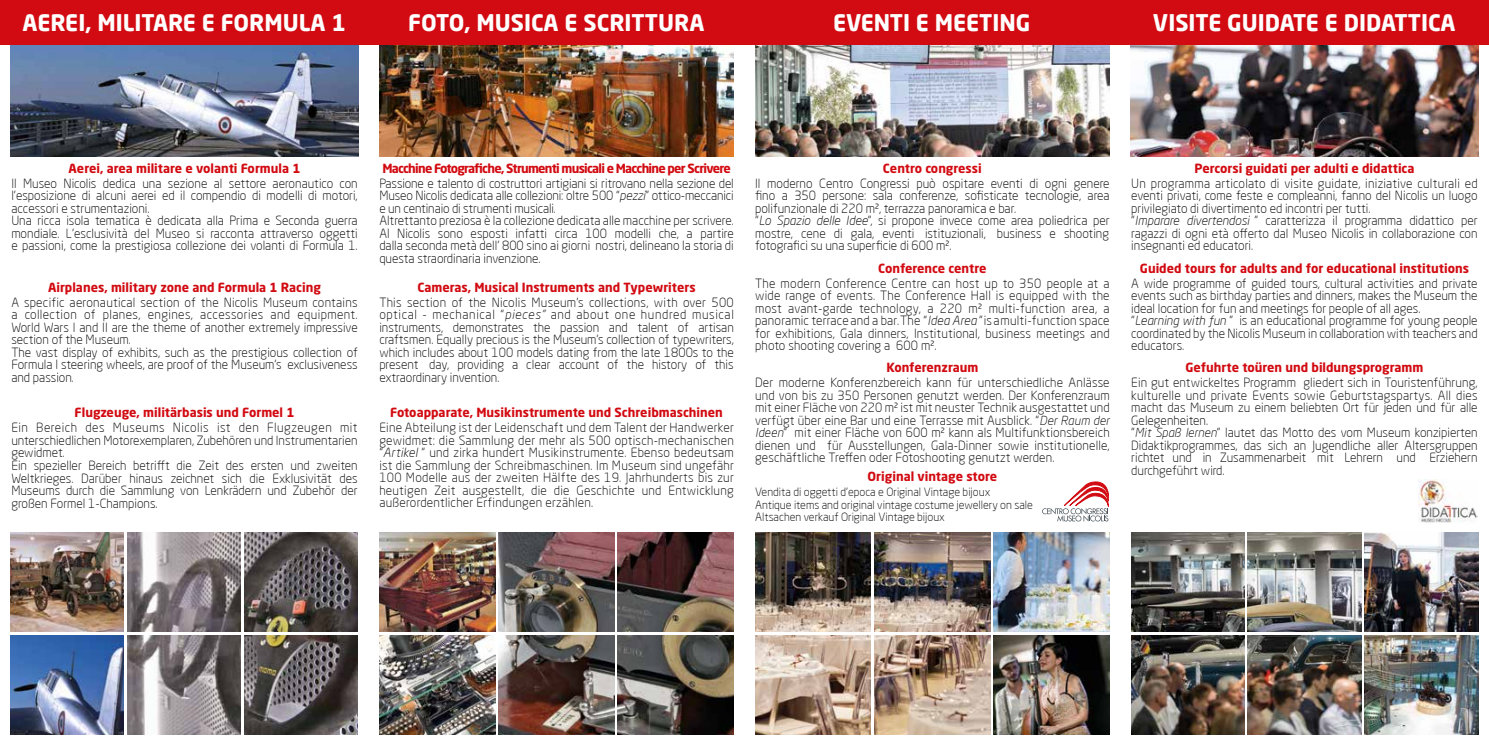
<style>
.page{position:relative;width:1489px;height:745px;background:#fff}
.page>*{position:absolute;margin:0;border:0;box-sizing:border-box;transform-origin:0 0}
.t1{font:700 22.5px "Neo Sans Pro";color:#fff}
.t2{font:300 12.5px/12.5px "Neo Sans Pro";color:#000}
.t3{font:700 12.5px "Neo Sans Std";color:#d20a11}
.t4{font:700 12.5px "Neo Sans Std";letter-spacing:-.06em;color:#d20a11}
.t5{font:300 11.25px/12.5px "Neo Sans Pro";color:#000}
.s1{font-style:italic}
.s2{font-style:italic;font-size:12.25px}
</style>
<div class="page">
<img style="left:379px;top:45px;width:354px;height:111px">
<div style="left:368px;top:0;width:376px;height:45px;background:#d20a11"></div>
<img style="left:755px;top:45px;width:354px;height:111px">
<div style="left:743px;top:0;width:376px;height:45px;background:#d20a11"></div>
<img style="left:1130px;top:45px;width:348px;height:111px">
<div style="left:1119px;top:0;width:369px;height:45px;background:#d20a11"></div>
<img style="left:1418px;top:479px;width:59px;height:44px">
<svg style="left:1042px;top:481px;width:66px;height:40px"></svg>
<img style="left:11px;top:45px;width:347px;height:111px">
<div style="left:0;top:0;width:369px;height:45px;background:#d20a11"></div>
<img style="left:1131px;top:532px;width:113px;height:98px">
<img style="left:1247px;top:532px;width:114px;height:98px">
<img style="left:1364px;top:532px;width:113px;height:98px">
<img style="left:11px;top:532px;width:113px;height:98px">
<img style="left:127px;top:532px;width:114px;height:98px">
<img style="left:244px;top:532px;width:114px;height:98px">
<img style="left:379px;top:532px;width:116px;height:98px">
<img style="left:498px;top:532px;width:116px;height:98px">
<img style="left:618px;top:532px;width:115px;height:98px">
<img style="left:755px;top:532px;width:115px;height:98px">
<img style="left:874px;top:532px;width:116px;height:98px">
<img style="left:993px;top:532px;width:116px;height:98px">
<img style="left:1131px;top:635px;width:113px;height:99px">
<img style="left:1247px;top:635px;width:114px;height:99px">
<img style="left:1364px;top:635px;width:113px;height:99px">
<img style="left:11px;top:635px;width:113px;height:99px">
<img style="left:127px;top:635px;width:114px;height:99px">
<img style="left:244px;top:635px;width:114px;height:99px">
<img style="left:379px;top:635px;width:116px;height:99px">
<img style="left:498px;top:635px;width:116px;height:99px">
<img style="left:618px;top:635px;width:115px;height:99px">
<img style="left:755px;top:635px;width:115px;height:99px">
<img style="left:874px;top:635px;width:116px;height:99px">
<img style="left:993px;top:635px;width:116px;height:99px">
<h1 class="t1" style="left:23px;top:8px;width:325px">AEREI, MILITARE E FORMULA 1</h1>
<h1 class="t1" style="left:1152px;top:8px;width:304px">VISITE GUIDATE E DIDATTICA</h1>
<h1 class="t1" style="left:408px;top:8px;width:298px">FOTO, MUSICA E SCRITTURA</h1>
<h1 class="t1" style="left:833px;top:8px;width:199px">EVENTI E MEETING</h1>
<p class="t3" style="left:69px;top:160px;width:233px">Aerei, area militare e volanti Formula 1</p>
<p class="t2" style="left:11px;top:177px;width:348px">Il Museo Nicolis dedica una sezione al settore aeronautico con l’esposizione di alcuni aerei ed il compendio di modelli di motori, accessori e strumentazioni.<br>Una ricca isola tematica è dedicata alla Prima e Seconda guerra mondiale. L’esclusività del Museo si racconta attraverso oggetti e passioni, come la prestigiosa collezione dei volanti di Formula 1.</p>
<p class="t3" style="left:48px;top:279px;width:274px">Airplanes, military zone and Formula 1 Racing</p>
<p class="t2" style="left:11px;top:295px;width:348px">A specific aeronautical section of the Nicolis Museum contains a collection of planes, engines, accessories and equipment.<br>World Wars I and II are the theme of another extremely impressive section of the Museum.<br>The vast display of exhibits, such as the prestigious collection of Formula I steering wheels, are proof of the Museum’s exclusiveness and passion.</p>
<p class="t3" style="left:75px;top:404px;width:221px">Flugzeuge, militärbasis und Formel 1</p>
<p class="t2" style="left:11px;top:421px;width:348px">Ein Bereich des Museums Nicolis ist den Flugzeugen mit unterschiedlichen Motorexemplaren, Zubehören und Instrumentarien gewidmet.<br>Ein spezieller Bereich betrifft die Zeit des ersten und zweiten Weltkrieges. Darüber hinaus zeichnet sich die Exklusivität des Museums durch die Sammlung von Lenkrädern und Zubehör der großen Formel 1-Champions.</p>
<p class="t4" style="left:382px;top:160px;width:350px">Macchine Fotografiche, Strumenti musicali e Macchine per Scrivere</p>
<p class="t2" style="left:379px;top:177px;width:356px">Passione e talento di costruttori artigiani si ritrovano nella sezione del Museo Nicolis dedicata alle collezioni: oltre 500 “<span class="s1">pezzi</span>” ottico-meccanici e un centinaio di strumenti musicali.<br>Altrettanto preziosa è la collezione dedicata alle macchine per scrivere.<br>Al Nicolis sono esposti infatti circa 100 modelli che, a partire dalla seconda metà dell’ 800 sino ai giorni nostri, delineano la storia di questa straordinaria invenzione.</p>
<p class="t3" style="left:417px;top:279px;width:280px">Cameras, Musical Instruments and Typewriters</p>
<p class="t2" style="left:379px;top:295px;width:356px;text-align:justify">This section of the Nicolis Museum’s collections, with over 500 optical - mechanical “<span class="s1">pieces”</span> and about one hundred musical instruments, demonstrates the passion and talent of artisan craftsmen. Equally precious is the Museum’s collection of typewriters, which includes about 100 models dating from the late 1800s to the present day, providing a clear account of the history of this extraordinary invention.</p>
<p class="t3" style="left:390px;top:404px;width:334px">Fotoapparate, Musikinstrumente und Schreibmaschinen</p>
<p class="t2" style="left:379px;top:421px;width:356px;text-align:justify">Eine Abteilung ist der Leidenschaft und dem Talent der Handwerker gewidmet: die Sammlung der mehr als 500 optisch-mechanischen “<span class="s1">Artikel</span> “ und zirka hundert Musikinstrumente. Ebenso bedeutsam ist die Sammlung der Schreibmaschinen. Im Museum sind ungefähr 100 Modelle aus der zweiten Hälfte des 19. Jahrhunderts bis zur heutigen Zeit ausgestellt, die die Geschichte und Entwicklung außerordentlicher Erfindungen erzählen.</p>
<p class="t3" style="left:882px;top:160px;width:100px">Centro congressi</p>
<p class="t2" style="left:755px;top:177px;width:356px">Il moderno Centro Congressi può ospitare eventi di ogni genere fino a 350 persone: sala conferenze, sofisticate tecnologie, area polifunzionale di 220 m², terrazza panoramica e bar.<br>“<span class="s1">Lo Spazio delle Idee</span>”, si propone invece come area poliedrica per mostre, cene di gala, eventi istituzionali, business e shooting fotografici su una superficie di 600 m².</p>
<p class="t3" style="left:878px;top:260px;width:110px">Conference centre</p>
<p class="t2" style="left:755px;top:277px;width:356px;text-align:justify">The modern Conference Centre can host up to 350 people at a wide range of events. The Conference Hall is equipped with the most avant-garde technology, a 220 m² multi-function area, a panoramic terrace and a bar. The “<span class="s1">Idea Area</span> ” is a multi-function space for exhibitions, Gala dinners, Institutional, business meetings and photo shooting covering a 600 m².</p>
<p class="t3" style="left:886px;top:359px;width:93px">Konferenzraum</p>
<p class="t2" style="left:755px;top:376px;width:356px;text-align:justify">Der moderne Konferenzbereich kann für unterschiedliche Anlässe und von bis zu 350 Personen genutzt werden. Der Konferenzraum mit einer Fläche von 220 m² ist mit neuster Technik ausgestattet und verfügt über eine Bar und eine Terrasse mit Ausblick. “<span class="s2">Der Raum der Ideen</span>“ mit einer Fläche von 600 m² kann als Multifunktionsbereich dienen und für Ausstellungen, Gala-Dinner sowie institutionelle, geschäftliche Treffen oder Fotoshooting genutzt werden.</p>
<p class="t3" style="left:867px;top:468px;width:131px">Original vintage store</p>
<p class="t5" style="left:755px;top:485px;width:279px">Vendita di oggetti d’epoca e Original Vintage bijoux<br>Antique items and original vintage costume jewellery on sale<br>Altsachen verkauf Original Vintage bijoux</p>
<p class="t3" style="left:1194px;top:160px;width:222px">Percorsi guidati per adulti e didattica</p>
<p class="t2" style="left:1131px;top:177px;width:348px">Un programma articolato di visite guidate, iniziative culturali ed eventi privati, come feste e compleanni, fanno del Nicolis un luogo privilegiato di divertimento ed incontri per tutti.<br>“<span class="s1">Imparare divertendosi</span> ” caratterizza il programma didattico per ragazzi di ogni età offerto dal Museo Nicolis in collaborazione con insegnanti ed educatori.</p>
<p class="t3" style="left:1139px;top:260px;width:330px">Guided tours for adults and for educational institutions</p>
<p class="t2" style="left:1131px;top:277px;width:348px">A wide programme of guided tours, cultural activities and private events such as birthday parties and dinners, makes the Museum the ideal location for fun and meetings for people of all ages.<br>“<span class="s1">Learning with fun</span> ” is an educational programme for young people coordinated by the Nicolis Museum in collaboration with teachers and educators.</p>
<p class="t3" style="left:1185px;top:359px;width:239px">Gefuhrte toüren und bildungsprogramm</p>
<p class="t2" style="left:1131px;top:376px;width:348px">Ein gut entwickeltes Programm gliedert sich in Touristenführung, kulturelle und private Events sowie Geburtstagspartys. All dies macht das Museum zu einem beliebten Ort für jeden und für alle Gelegenheiten.<br>“<span class="s2">Mit Spaß lernen</span>“ lautet das Motto des vom Museum konzipierten Didaktikprogrammes, das sich an Jugendliche aller Altersgruppen richtet und in Zusammenarbeit mit Lehrern und Erziehern durchgeführt wird.</p>
</div>
